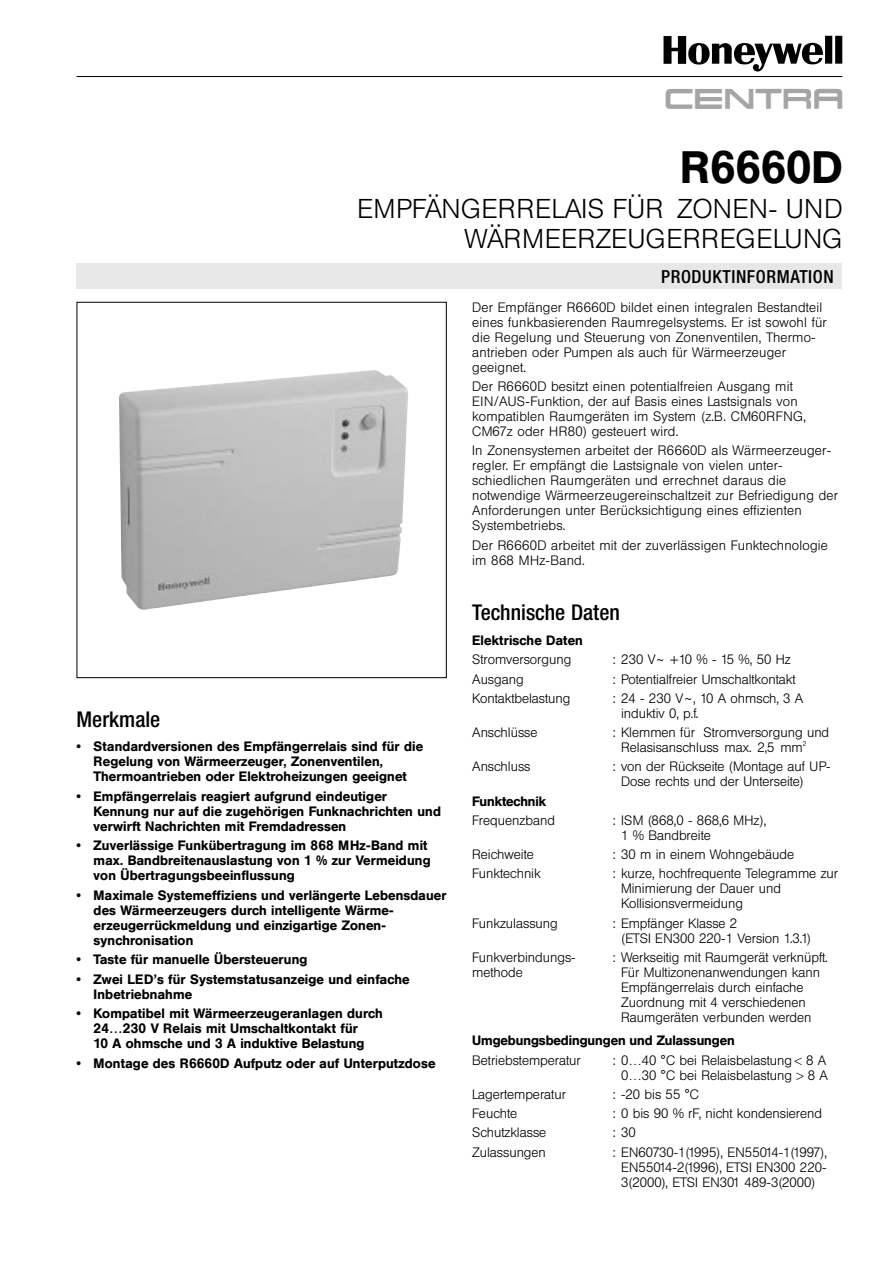
<style>
.page{position:relative;width:893px;height:1263px;background:#fff}
.page>*{position:absolute;margin:0;border:0;box-sizing:border-box;transform-origin:0 0}
.t1{font:50.7px "Logos Centra Buerkle";color:#000}
.t2{font:500 45px "Helvetica BQ";color:#000}
.t3{font:28.5px "Logos Centra Buerkle";color:#a5a5a5}
.t4{font:300 27px/30px "Helvetica BQ";letter-spacing:.04em;color:#000;text-align:right}
.t5{font:500 condensed 21.75px "Helvetica Neue";color:#000}
.t6{font:500 condensed 18px "Helvetica Neue";letter-spacing:.035em;color:#000}
.t7{font:300 13.5px/15px "Helvetica BQ";color:#000}
.t8{font:500 13.5px/15px "Helvetica BQ";letter-spacing:.015em;color:#000}
.t9{font:300 6.75px "Helvetica BQ";color:#000}
.s1{font-size:10.5px}
</style>
<div class="page">
<hr style="left:77px;top:76px;width:765px;height:1px;background:#000">
<div style="left:77px;top:264px;width:765px;height:25px;background:#e7e7e7"></div>
<img style="left:119px;top:370px;width:289px;height:240px">
<h1 class="t1" style="left:663px;top:24px;width:180px">H</h1>
<h3 class="t3" style="left:665px;top:83px;width:178px">c</h3>
<h2 class="t2" style="left:680px;top:153px;width:164px">R6660D</h2>
<h3 class="t4" style="left:357px;top:198px;width:486px">EMPFÄNGERRELAIS FÜR ZONEN- UND<br>WÄRMEERZEUGERREGELUNG</h3>
<h3 class="t6" style="left:661px;top:270px;width:174px">PRODUKTINFORMATION</h3>
<h3 class="t5" style="left:77px;top:711px;width:85px">Merkmale</h3>
<p class="t8" style="left:94px;top:742px;width:331px;text-indent:-17px">• Standardversionen des Empfängerrelais sind für die<br>Regelung von Wärmeerzeuger, Zonenventilen,<br>Thermoantrieben oder Elektroheizungen geeignet</p>
<p class="t8" style="left:94px;top:791px;width:349px;text-indent:-17px">• Empfängerrelais reagiert aufgrund eindeutiger<br>Kennung nur auf die zugehörigen Funknachrichten und verwirft Nachrichten mit Fremdadressen</p>
<p class="t8" style="left:94px;top:841px;width:338px;text-indent:-17px">• Zuverlässige Funkübertragung im 868 MHz-Band mit max. Bandbreitenauslastung von 1 % zur Vermeidung von Übertragungsbeeinflussung</p>
<p class="t8" style="left:94px;top:890px;width:354px;text-indent:-17px">• Maximale Systemeffiziens und verlängerte Lebensdauer des Wärmeerzeugers durch intelligente Wärme&shy;erzeugerrückmeldung und einzigartige Zonen&shy;synchronisation</p>
<p class="t8" style="left:77px;top:955px;width:232px">• Taste für manuelle Übersteuerung</p>
<p class="t8" style="left:94px;top:974px;width:317px;text-indent:-17px">• Zwei LED’s für Systemstatusanzeige und einfache<br>Inbetriebnahme</p>
<p class="t8" style="left:77px;top:1009px;width:307px;text-align:center">• Kompatibel mit Wärmeerzeugeranlagen durch<br>24…230 V Relais mit Umschaltkontakt für<br>10 A ohmsche und 3 A induktive Belastung</p>
<p class="t8" style="left:77px;top:1058px;width:360px">• Montage des R6660D Aufputz oder auf Unterputzdose</p>
<p class="t7" style="left:472px;top:302px;width:356px">Der Empfänger R6660D bildet einen integralen Bestandteil eines funkbasierenden Raumregelsystems. Er ist sowohl für die Regelung und Steuerung von Zonenventilen, Thermo&shy;antrieben oder Pumpen als auch für Wärmeerzeuger geeignet.</p>
<p class="t7" style="left:472px;top:381px;width:335px">Der R6660D besitzt einen potentialfreien Ausgang mit EIN/AUS-Funktion, der auf Basis eines Lastsignals von kompatiblen Raumgeräten im System (z.B. CM60RFNG, CM67z oder HR80) gesteuert wird.</p>
<p class="t7" style="left:472px;top:445px;width:367px">In Zonensystemen arbeitet der R6660D als Wärmeerzeuger&shy;regler. Er empfängt die Lastsignale von vielen unter&shy;schiedlichen Raumgeräten und errechnet daraus die notwendige Wärmeerzeugereinschaltzeit zur Befriedigung der Anforderungen unter Berücksichtigung eines effizienten Systembetriebs.</p>
<p class="t7" style="left:472px;top:540px;width:357px">Der R6660D arbeitet mit der zuverlässigen Funktechnologie im 868 MHz-Band.</p>
<h3 class="t5" style="left:472px;top:605px;width:149px">Technische Daten</h3>
<p class="t8" style="left:472px;top:635px;width:112px">Elektrische Daten</p>
<p class="t7" style="left:472px;top:655px;width:100px">Stromversorgung</p>
<p class="t7" style="left:612px;top:655px;width:179px">: 230 V~ +10 % - 15 %, 50 Hz</p>
<p class="t7" style="left:472px;top:674px;width:53px">Ausgang</p>
<p class="t7" style="left:612px;top:674px;width:184px">: Potentialfreier Umschaltkontakt</p>
<p class="t7" style="left:472px;top:693px;width:100px">Kontaktbelastung</p>
<p class="t7" style="left:621px;top:693px;width:184px;text-indent:-9px">: 24 - 230 V~, 10 A ohmsch, 3 A induktiv 0, p.f.</p>
<p class="t7" style="left:472px;top:727px;width:67px">Anschlüsse</p>
<p class="t7" style="left:621px;top:727px;width:209px;text-indent:-9px">: Klemmen für Stromversorgung und<br>Relasisanschluss max. 2,5 mm</p>
<p class="t9" style="left:802px;top:741px;width:5px">2</p>
<p class="t7" style="left:472px;top:762px;width:60px">Anschluss</p>
<p class="t7" style="left:621px;top:762px;width:211px;text-indent:-9px">: von der Rückseite (Montage auf UP-<br>Dose rechts und der Unterseite)</p>
<p class="t8" style="left:472px;top:796px;width:75px">Funktechnik</p>
<p class="t7" style="left:472px;top:815px;width:84px">Frequenzband</p>
<p class="t7" style="left:621px;top:815px;width:147px;text-indent:-9px">: ISM (868,0 - 868,6 MHz),<br>1 % Bandbreite</p>
<p class="t7" style="left:472px;top:849px;width:63px">Reichweite</p>
<p class="t7" style="left:612px;top:849px;width:183px">: 30 m in einem Wohngebäude</p>
<p class="t7" style="left:472px;top:869px;width:70px">Funktechnik</p>
<p class="t7" style="left:621px;top:869px;width:218px;text-indent:-9px">: kurze, hochfrequente Telegramme zur<br>Minimierung der Dauer und<br>Kollisionsvermeidung</p>
<p class="t7" style="left:472px;top:918px;width:87px">Funkzulassung</p>
<p class="t7" style="left:621px;top:918px;width:191px;text-indent:-9px">: Empfänger Klasse 2<br>(ETSI EN300 220-1 Version 1.3.1)</p>
<p class="t7" style="left:472px;top:952px;width:105px">Funkverbindungs-</p>
<p class="t7" style="left:612px;top:952px;width:216px">: Werkseitig mit Raumgerät verknüpft.</p>
<p class="t7" style="left:472px;top:967px;width:52px">methode</p>
<p class="t7" style="left:621px;top:967px;width:200px">Für Multizonenanwendungen kann<br>Empfängerrelais durch einfache<br>Zuordnung mit 4 verschiedenen<br>Raumgeräten verbunden werden</p>
<p class="t8" style="left:472px;top:1036px;width:264px">Umgebungsbedingungen und Zulassungen</p>
<p class="t7" style="left:472px;top:1055px;width:110px">Betriebstemperatur</p>
<p class="t7" style="left:612px;top:1055px;width:217px;text-align:right">: 0…40 °C bei Relaisbelastung <span class="s1">&lt;</span> 8 A<br>0…30 °C bei Relaisbelastung <span class="s1">&gt;</span> 8 A</p>
<p class="t7" style="left:472px;top:1089px;width:95px">Lagertemperatur</p>
<p class="t7" style="left:612px;top:1089px;width:88px">: -20 bis 55 °C</p>
<p class="t7" style="left:472px;top:1108px;width:46px">Feuchte</p>
<p class="t7" style="left:612px;top:1108px;width:211px">: 0 bis 90 % rF, nicht kondensierend</p>
<p class="t7" style="left:472px;top:1128px;width:75px">Schutzklasse</p>
<p class="t7" style="left:612px;top:1128px;width:25px">: 30</p>
<p class="t7" style="left:472px;top:1147px;width:75px">Zulassungen</p>
<p class="t7" style="left:621px;top:1147px;width:207px;text-align:justify;text-indent:-9px">: EN60730-1(1995), EN55014-1(1997), EN55014-2(1996), ETSI EN300 220- 3(2000), ETSI EN301 489-3(2000)</p>
</div>
